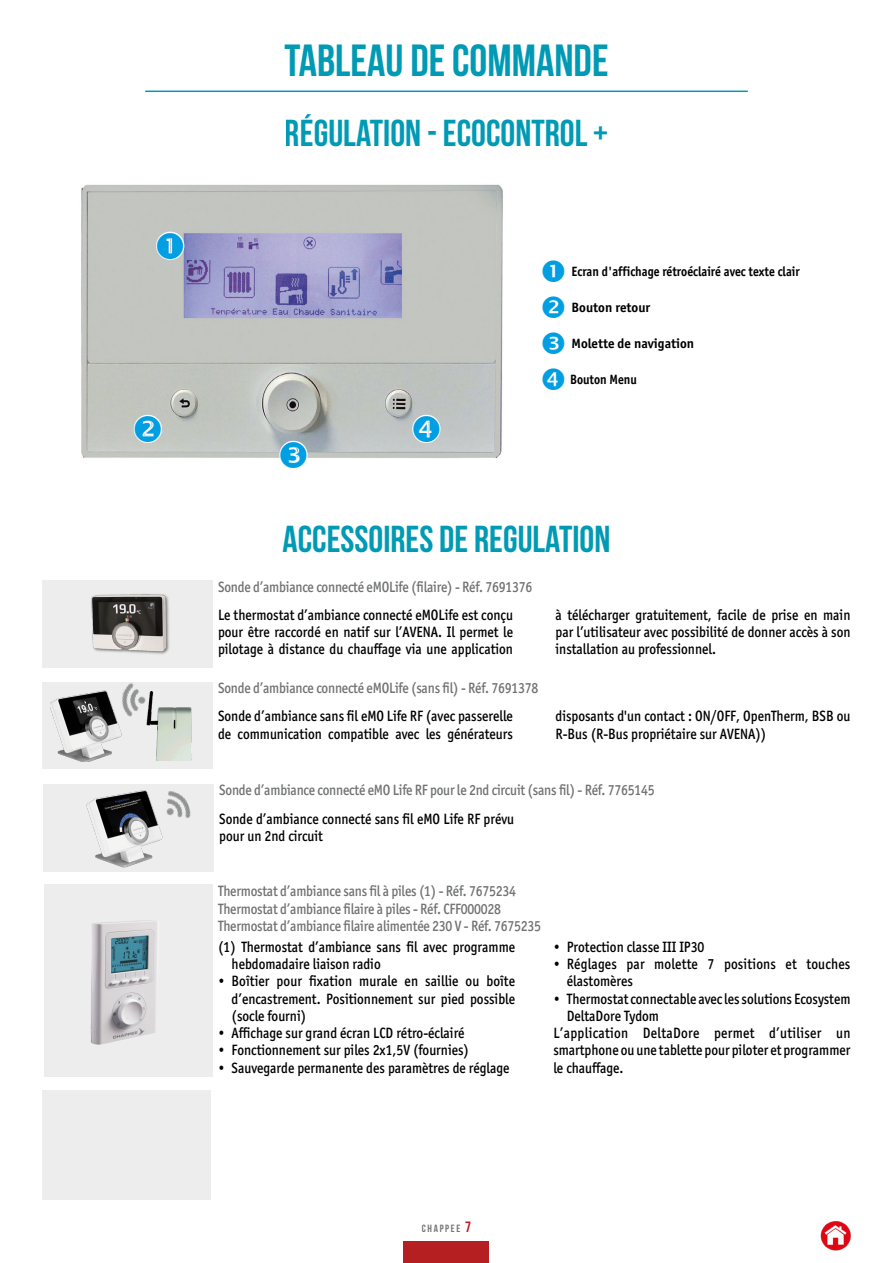
<style>
.page{position:relative;width:893px;height:1263px;background:#fff}
.page>*{position:absolute;margin:0;border:0;box-sizing:border-box;transform-origin:0 0}
.t1{font:700 45px "Bebas Neue";color:#009ab4}
.t2{font:700 37.5px "Bebas Neue";color:#009ab4}
.t3{font:500 15px/17.2px "Officina Sans ITC Pro";color:#000;scale:.9 1}
.t4{font:500 15px/17.2px "Officina Sans ITC Pro";letter-spacing:-.015em;color:#717273;scale:.9 1}
.t5{font:500 15px "Officina Sans ITC Pro";letter-spacing:.025em;color:#000;scale:.9 1}
.t6{font:700 13.5px "Officina Sans ITC Pro";color:#000;scale:.9 1}
.t7{font:700 13.5px "Officina Sans ITC Pro";color:#000}
.t8{font:700 10.5px "Bebas Neue";letter-spacing:.155em;color:#747576}
.s1{font-size:15px;color:#b61f22}
</style>
<div class="page">
<div style="left:404px;top:1242px;width:85px;height:21px;background:#b61f22"></div>
<img style="left:821px;top:1221px;width:29px;height:29px">
<hr style="left:145px;top:91px;width:603px;height:1px;background:#009ab4">
<img style="left:81px;top:184px;width:422px;height:274px">
<div style="left:44px;top:884px;width:169px;height:193px;background:#ededed"></div>
<img style="left:91px;top:920px;width:66px;height:125px">
<div style="left:43px;top:581px;width:170px;height:87px;background:#ededed"></div>
<img style="left:91px;top:594px;width:78px;height:60px">
<div style="left:43px;top:682px;width:170px;height:87px;background:#ededed"></div>
<img style="left:50px;top:691px;width:72px;height:71px">
<img style="left:147px;top:692px;width:45px;height:68px">
<div style="left:44px;top:784px;width:170px;height:87px;background:#ededed"></div>
<img style="left:86px;top:790px;width:77px;height:78px">
<div style="left:43px;top:1090px;width:168px;height:109px;background:#ededed"></div>
<img style="left:115px;top:683px;width:38px;height:39px">
<img style="left:155px;top:790px;width:36px;height:35px">
<svg style="left:135px;top:415px;width:26px;height:27px"></svg>
<svg style="left:157px;top:232px;width:26px;height:27px"></svg>
<svg style="left:280px;top:441px;width:26px;height:17px"></svg>
<svg style="left:413px;top:415px;width:26px;height:27px"></svg>
<h1 class="t1" style="left:284px;top:36px;width:326px">TABLEAU DE COMMANDE</h1>
<h2 class="t2" style="left:285px;top:112px;width:325px">RÉGULATION - ECOCONTROL +</h2>
<p class="t6" style="left:572px;top:263px;width:255px">Ecran d'affichage rétroéclairé avec texte clair</p>
<p class="t7" style="left:572px;top:299px;width:80px">Bouton retour</p>
<p class="t7" style="left:572px;top:335px;width:124px">Molette de navigation</p>
<p class="t6" style="left:570px;top:371px;width:76px">Bouton Menu</p>
<h2 class="t2" style="left:282px;top:518px;width:329px">ACCESSOIRES DE REGULATION</h2>
<p class="t4" style="left:218px;top:578px;width:351px">Sonde d’ambiance connecté eMOLife (filaire) - Réf. 7691376</p>
<p class="t3" style="left:218px;top:606px;width:329px;text-align:justify">Le thermostat d’ambiance connecté eMOLife est conçu pour être raccordé en natif sur l’AVENA. Il permet le pilotage à distance du chauffage via une application</p>
<p class="t3" style="left:555px;top:606px;width:329px;text-align:justify">à télécharger gratuitement, facile de prise en main par l’utilisateur avec possibilité de donner accès à son installation au professionnel.</p>
<p class="t4" style="left:218px;top:679px;width:357px">Sonde d’ambiance connecté eMOLife (sans fil) - Réf. 7691378</p>
<p class="t3" style="left:218px;top:708px;width:329px">Sonde d’ambiance sans fil eMO Life RF (avec passerelle de communication compatible avec les générateurs</p>
<p class="t3" style="left:555px;top:708px;width:329px">disposants d'un contact : ON/OFF, OpenTherm, BSB ou<br>R-Bus (R-Bus propriétaire sur AVENA))</p>
<p class="t4" style="left:219px;top:782px;width:485px">Sonde d’ambiance connecté eMO Life RF pour le 2nd circuit (sans fil) - Réf. 7765145</p>
<p class="t3" style="left:219px;top:810px;width:329px">Sonde d’ambiance connecté sans fil eMO Life RF prévu pour un 2nd circuit</p>
<p class="t4" style="left:218px;top:883px;width:360px">Thermostat d’ambiance sans fil à piles (1) - Réf. 7675234<br>Thermostat d’ambiance filaire à piles - Réf. CFF000028<br>Thermostat d’ambiance filaire alimentée 230 V - Réf. 7675235</p>
<p class="t3" style="left:232px;top:938px;width:317px;text-indent:-14px">(1) Thermostat d’ambiance sans fil avec programme hebdomadaire liaison radio</p>
<p class="t3" style="left:232px;top:972px;width:317px;text-align:justify;text-indent:-14px">• Boîtier pour fixation murale en saillie ou boîte d’encastrement. Positionnement sur pied possible (socle fourni)</p>
<p class="t3" style="left:218px;top:1024px;width:275px">• Affichage sur grand écran LCD rétro-éclairé</p>
<p class="t3" style="left:218px;top:1041px;width:280px">• Fonctionnement sur piles 2x1,5V (fournies)</p>
<p class="t3" style="left:218px;top:1059px;width:325px">• Sauvegarde permanente des paramètres de réglage</p>
<p class="t3" style="left:553px;top:938px;width:169px">• Protection classe III IP30</p>
<p class="t3" style="left:567px;top:955px;width:316px;text-indent:-14px">• Réglages par molette 7 positions et touches élastomères</p>
<p class="t3" style="left:553px;top:990px;width:332px">• Thermostat connectable avec les solutions Ecosystem</p>
<p class="t3" style="left:567px;top:1007px;width:104px">DeltaDore Tydom</p>
<p class="t5" style="left:553px;top:1024px;width:332px">L’application DeltaDore permet d’utiliser un</p>
<p class="t3" style="left:553px;top:1041px;width:332px">smartphone ou une tablette pour piloter et programmer</p>
<p class="t3" style="left:553px;top:1059px;width:79px">le chauffage.</p>
<p class="t8" style="left:422px;top:1222px;width:51px">CHAPPEE <span class="s1">7</span></p>
</div>
